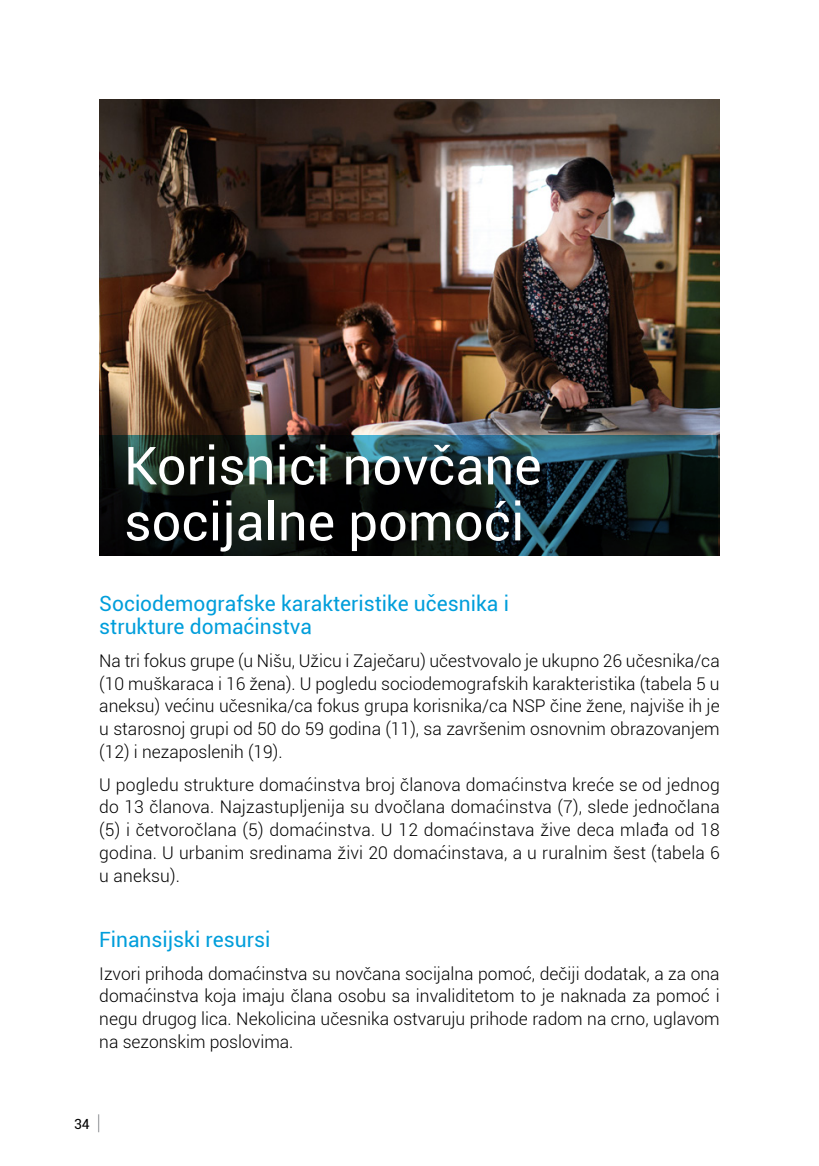
<style>
.page{position:relative;width:819px;height:1166px;background:#fff}
.page>*{position:absolute;margin:0;border:0;box-sizing:border-box;transform-origin:0 0}
.t1{font:52.5px/56px "Roboto";color:#fff}
.t2{font:21px/22.8px "Roboto";color:#009edb}
.t3{font:300 17.5px/22.8px "Roboto";color:#000;text-align:justify}
.t4{font:14px "Roboto";color:#000}
</style>
<div class="page">
<svg style="left:98px;top:1114px;width:1px;height:18px"></svg>
<img style="left:99px;top:99px;width:620px;height:457px">
<svg style="left:99px;top:435px;width:619px;height:121px;background:#112122"></svg>
<h1 class="t1" style="left:124px;top:436px;width:419px">Korisnici novčane socijalne pomoći</h1>
<p class="t2" style="left:99px;top:592px;width:411px">Sociodemografske karakteristike učesnika i strukture domaćinstva</p>
<p class="t3" style="left:99px;top:649px;width:622px">Na tri fokus grupe (u Nišu, Užicu i Zaječaru) učestvovalo je ukupno 26 učesnika/ca (10 muškaraca i 16 žena). U pogledu sociodemografskih karakteristika (tabela 5 u aneksu) većinu učesnika/ca fokus grupa korisnika/ca NSP čine žene, najviše ih je u starosnoj grupi od 50 do 59 godina (11), sa završenim osnovnim obrazovanjem (12) i nezaposlenih (19).</p>
<p class="t3" style="left:99px;top:772px;width:622px">U pogledu strukture domaćinstva broj članova domaćinstva kreće se od jednog do 13 članova. Najzastupljenija su dvočlana domaćinstva (7), slede jednočlana (5) i četvoročlana (5) domaćinstva. U 12 domaćinstava žive deca mlađa od 18 godina. U urbanim sredinama živi 20 domaćinstava, a u ruralnim šest (tabela 6 u aneksu).</p>
<p class="t2" style="left:99px;top:927px;width:172px">Finansijski resursi</p>
<p class="t3" style="left:99px;top:961px;width:622px">Izvori prihoda domaćinstva su novčana socijalna pomoć, dečiji dodatak, a za ona domaćinstva koja imaju člana osobu sa invaliditetom to je naknada za pomoć i negu drugog lica. Nekolicina učesnika ostvaruju prihode radom na crno, uglavom na sezonskim poslovima.</p>
<p class="t4" style="left:74px;top:1114px;width:17px">34</p>
</div>
